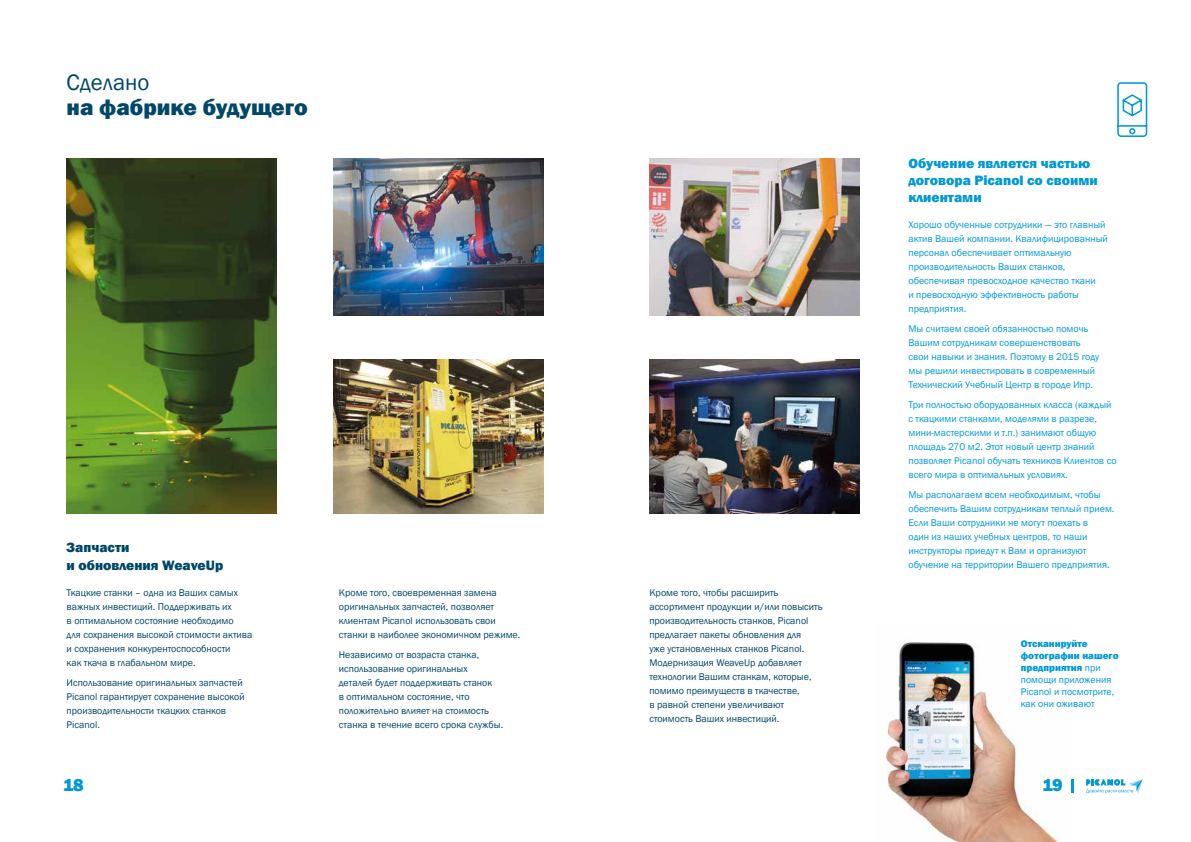
<style>
.page{position:relative;width:1191px;height:842px;background:#fff}
.page>*{position:absolute;margin:0;border:0;box-sizing:border-box;transform-origin:0 0}
.t1{font:800 23px "Franklin Gothic";color:#004768}
.t2{font:23px "Franklin Gothic";color:#004768}
.t3{font:800 18px "Franklin Gothic";color:#0099d4}
.t4{font:800 14px/17px "Franklin Gothic";color:#0099d4}
.t5{font:800 14px/18px "Franklin Gothic";color:#004768}
.t6{font:10px/14px "Franklin Gothic";color:#0099d4}
.t7{font:10px/14px "Franklin Gothic";color:#004768}
.s1{font-weight:800}
</style>
<div class="page">
<svg style="left:1086px;top:779px;width:56px;height:15px"></svg>
<img style="left:885px;top:642px;width:187px;height:200px">
<svg style="left:1071px;top:779px;width:2px;height:13px"></svg>
<img style="left:67px;top:159px;width:209px;height:354px">
<img style="left:334px;top:359px;width:210px;height:154px">
<svg style="left:1117px;top:82px;width:31px;height:55px"></svg>
<img style="left:649px;top:359px;width:210px;height:154px">
<img style="left:649px;top:159px;width:210px;height:156px">
<img style="left:334px;top:159px;width:210px;height:156px">
<h1 class="t2" style="left:67px;top:68px;width:84px">Сделано</h1>
<h1 class="t1" style="left:67px;top:92px;width:243px">на фабрике будущего</h1>
<h3 class="t5" style="left:67px;top:539px;width:158px">Запчасти<br>и обновления WeaveUp</h3>
<p class="t7" style="left:67px;top:586px;width:187px">Ткацкие станки – одна из Ваших самых важных инвестиций. Поддерживать их<br>в оптимальном состояние необходимо<br>для сохранения высокой стоимости актива и сохранения конкурентоспособности<br>как ткача в глабальном мире.</p>
<p class="t7" style="left:67px;top:676px;width:179px">Использование оригинальных запчастей<br>Picanol гарантирует сохранение высокой производительности ткацких станков<br>Picanol.</p>
<p class="t7" style="left:339px;top:586px;width:183px">Кроме того, своевременная замена оригинальных запчастей, позволяет клиентам Picanol использовать свои станки в наиболее экономичном режиме.</p>
<p class="t7" style="left:339px;top:648px;width:166px">Независимо от возраста станка, использование оригинальных деталей будет поддерживать станок<br>в оптимальном состояние, что положительно влияет на стоимость станка в течение всего срока службы.</p>
<p class="t7" style="left:649px;top:586px;width:175px">Кроме того, чтобы расширить ассортимент продукции и/или повысить производительность станков, Picanol предлагает пакеты обновления для<br>уже установленных станков Picanol.<br>Модернизация WeaveUp добавляет технологии Вашим станкам, которые, помимо преимуществ в ткачестве,<br>в равной степени увеличивают стоимость Ваших инвестиций.</p>
<h3 class="t4" style="left:908px;top:155px;width:191px">Обучение является частью договора Picanol со своими клиентами</h3>
<p class="t6" style="left:908px;top:218px;width:201px">Хорошо обученные сотрудники — это главный актив Вашей компании. Квалифицированный персонал обеспечивает оптимальную производительность Ваших станков, обеспечивая превосходное качество ткани<br>и превосходную эффективность работы предприятия.</p>
<p class="t6" style="left:908px;top:322px;width:192px">Мы считаем своей обязанностью помочь Вашим сотрудникам совершенствовать свои навыки и знания. Поэтому в 2015 году мы решили инвестировать в современный Технический Учебный Центр в городе Ипр.</p>
<p class="t6" style="left:908px;top:398px;width:209px">Три полностью оборудованных класса (каждый с ткацкими станками, моделями в разрезе, мини-мастерскими и т.п.) занимают общую площадь 270 м2. Этот новый центр знаний позволяет Picanol обучать техников Клиентов со всего мира в оптимальных условиях.</p>
<p class="t6" style="left:908px;top:488px;width:207px">Мы располагаем всем необходимым, чтобы обеспечить Вашим сотрудникам теплый прием.<br>Если Ваши сотрудники не могут поехать в<br>один из наших учебных центров, то наши инструкторы приедут к Вам и организуют обучение на территории Вашего предприятия.</p>
<p class="t6" style="left:1020px;top:638px;width:99px;line-height:12px"><span class="s1">Отсканируйте фотографии нашего предприятия</span> при помощи приложения<br>Picanol и посмотрите, как они оживают</p>
<h2 class="t3" style="left:63px;top:773px;width:22px">18</h2>
<h2 class="t3" style="left:1042px;top:773px;width:22px">19</h2>
</div>
